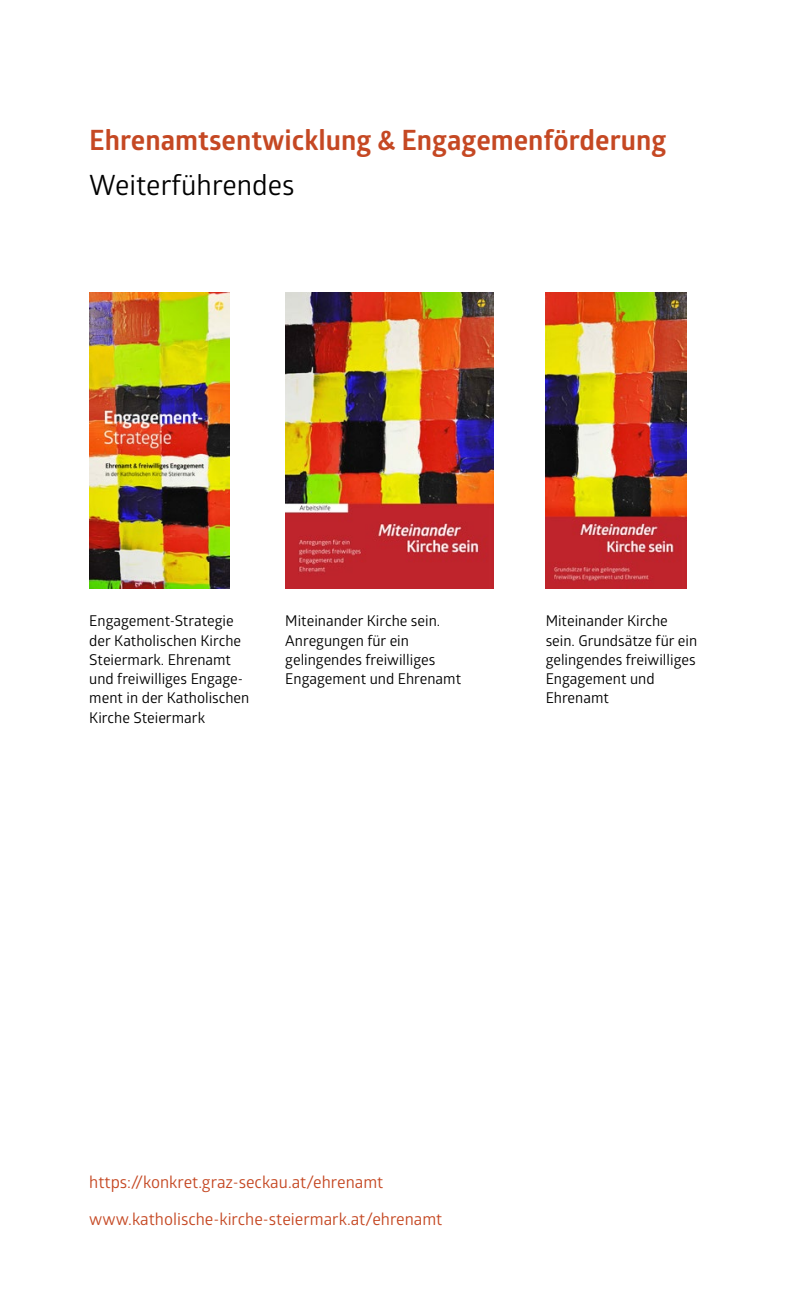
<style>
.page{position:relative;width:794px;height:1290px;background:#fff}
.page>*{position:absolute;margin:0;border:0;box-sizing:border-box;transform-origin:0 0}
.t1{font:700 28px "Glober";color:#c54823}
.t2{font:28px "Glober";color:#000}
.t3{font:16.62px "Glober";color:#c54823}
.t4{font:14.88px/19.2px "Glober";color:#000}
</style>
<div class="page">
<img style="left:285px;top:293px;width:208px;height:295px">
<img style="left:545px;top:293px;width:141px;height:295px">
<img style="left:89px;top:293px;width:141px;height:295px">
<h1 class="t1" style="left:89px;top:120px;width:578px">Ehrenamtsentwicklung &amp; Engagemenförderung</h1>
<h1 class="t2" style="left:89px;top:165px;width:207px">Weiterführendes</h1>
<p class="t4" style="left:89px;top:611px;width:162px">Engagement-Strategie der Katholischen Kirche<br>Steiermark. Ehrenamt und freiwilliges Engage&shy;ment in der Katholischen<br>Kirche Steiermark</p>
<p class="t4" style="left:285px;top:611px;width:177px">Miteinander Kirche sein.<br>Anregungen für ein gelingendes freiwilliges<br>Engagement und Ehrenamt</p>
<p class="t4" style="left:545px;top:611px;width:153px">Miteinander Kirche sein. Grundsätze für ein gelingendes freiwilliges<br>Engagement und<br>Ehrenamt</p>
<p class="t3" style="left:89px;top:1171px;width:295px">https://konkret.graz-seckau.at/ehrenamt</p>
<p class="t3" style="left:89px;top:1207px;width:354px">www.katholische-kirche-steiermark.at/ehrenamt</p>
</div>
